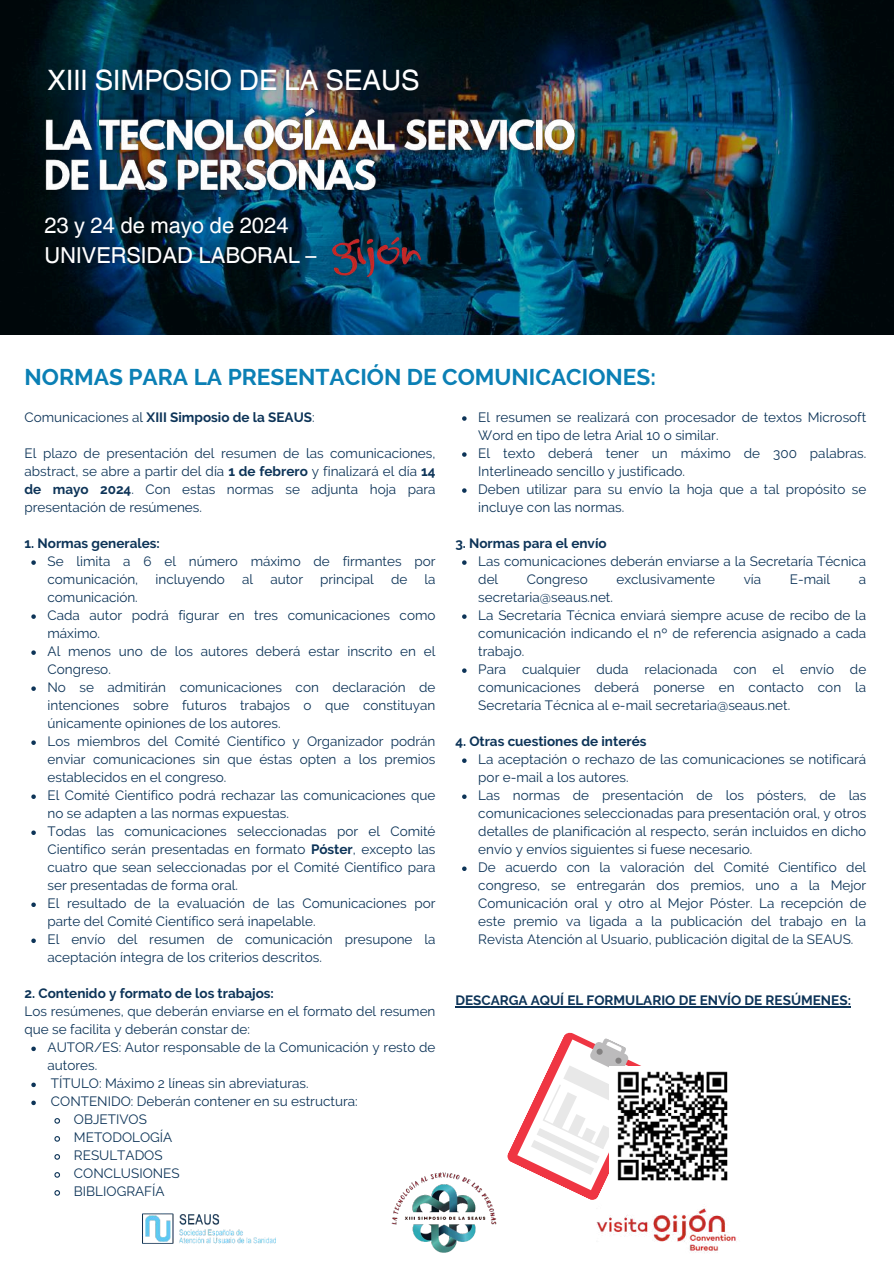
<style>
.page{position:relative;width:894px;height:1264px;background:#fff}
.page>*{position:absolute;margin:0;border:0;box-sizing:border-box;transform-origin:0 0}
.t1{font:28.05px "Helvetica World";color:#fff}
.t2{font:700 22.65px "Raleway";color:#0b80b5}
.t3{font:22.05px/29.4px "Helvetica World";color:#fff}
.t4{font:13.5px/18px "Raleway";color:#0d3458}
.t5{font:700 13.5px "Raleway";color:#0d3458}
.s1{font-weight:400}
.s2{font-weight:700}
</style>
<div class="page">
<img style="left:143px;top:1213px;width:132px;height:30px">
<img style="left:596px;top:1208px;width:140px;height:45px">
<img style="left:391px;top:1172px;width:106px;height:81px">
<img style="left:0;top:0;width:893px;height:334px">
<img style="left:332px;top:237px;width:89px;height:40px">
<img style="left:37px;top:99px;width:547px;height:104px">
<svg style="left:507px;top:1032px;width:134px;height:168px"></svg>
<div style="left:609px;top:1066px;width:120px;height:120px;background:#fff"></div>
<img style="left:617px;top:1071px;width:111px;height:110px">
<svg style="left:31px;top:560px;width:5px;height:5px"></svg>
<svg style="left:31px;top:614px;width:5px;height:5px"></svg>
<svg style="left:31px;top:650px;width:5px;height:5px"></svg>
<svg style="left:31px;top:686px;width:5px;height:5px"></svg>
<svg style="left:31px;top:740px;width:5px;height:5px"></svg>
<svg style="left:31px;top:794px;width:5px;height:5px"></svg>
<svg style="left:31px;top:830px;width:5px;height:5px"></svg>
<svg style="left:31px;top:902px;width:5px;height:5px"></svg>
<svg style="left:31px;top:938px;width:5px;height:5px"></svg>
<svg style="left:31px;top:1046px;width:5px;height:5px"></svg>
<svg style="left:31px;top:1082px;width:5px;height:5px"></svg>
<svg style="left:31px;top:1100px;width:5px;height:5px"></svg>
<svg style="left:54px;top:1118px;width:6px;height:6px"></svg>
<svg style="left:54px;top:1136px;width:6px;height:6px"></svg>
<svg style="left:54px;top:1154px;width:6px;height:6px"></svg>
<svg style="left:54px;top:1172px;width:6px;height:6px"></svg>
<svg style="left:54px;top:1190px;width:6px;height:6px"></svg>
<svg style="left:462px;top:416px;width:4px;height:5px"></svg>
<svg style="left:462px;top:452px;width:4px;height:5px"></svg>
<svg style="left:462px;top:488px;width:4px;height:5px"></svg>
<svg style="left:462px;top:560px;width:4px;height:5px"></svg>
<svg style="left:462px;top:614px;width:4px;height:5px"></svg>
<svg style="left:462px;top:668px;width:4px;height:5px"></svg>
<svg style="left:462px;top:758px;width:4px;height:5px"></svg>
<svg style="left:462px;top:794px;width:4px;height:5px"></svg>
<svg style="left:462px;top:866px;width:4px;height:5px"></svg>
<hr style="left:455px;top:1006px;width:395px;height:1px;background:#0d3458">
<h1 class="t1" style="left:48px;top:64px;width:373px">XIII SIMPOSIO DE LA SEAUS</h1>
<h3 class="t3" style="left:44px;top:211px;width:273px">23 y 24 de mayo de 2024<br>UNIVERSIDAD LABORAL –</h3>
<h2 class="t2" style="left:25px;top:364px;width:632px">NORMAS PARA LA PRESENTACIÓN DE COMUNICACIONES:</h2>
<p class="t5" style="left:25px;top:409px;width:291px"><span class="s1">Comunicaciones al</span> XIII Simposio de la SEAUS<span class="s1">:</span></p>
<p class="t4" style="left:25px;top:444px;width:412px;text-align:justify">El plazo de presentación del resumen de las comunicaciones, abstract, se abre a partir del día <span class="s2">1 de febrero</span> y finalizará el día <span class="s2">14 de mayo 2024</span>. Con estas normas se adjunta hoja para presentación de resúmenes.</p>
<p class="t5" style="left:25px;top:535px;width:137px">1. Normas generales:</p>
<p class="t4" style="left:48px;top:552px;width:389px">Se limita a 6 el número máximo de firmantes por comunicación,</p>
<p class="t4" style="left:478px;top:408px;width:389px">El resumen se realizará con procesador de textos Microsoft Word en tipo de letra Arial 10 o similar.<br>El texto deberá tener un máximo de 300 palabras.<br>Interlineado sencillo y justificado.<br>Deben utilizar para su envío la hoja que a tal propósito se incluye con las normas.</p>
<p class="t5" style="left:455px;top:535px;width:153px">3. Normas para el envío</p>
<p class="t4" style="left:478px;top:552px;width:389px">Las comunicaciones deberán enviarse a la Secretaría Técnica del</p>
<p class="t4" style="left:155px;top:570px;width:71px">incluyendo</p>
<p class="t4" style="left:242px;top:570px;width:13px">al</p>
<p class="t4" style="left:270px;top:570px;width:34px">autor</p>
<p class="t4" style="left:320px;top:570px;width:55px">principal</p>
<p class="t4" style="left:391px;top:570px;width:18px">de</p>
<p class="t4" style="left:424px;top:570px;width:13px">la</p>
<p class="t4" style="left:48px;top:588px;width:389px">comunicación.<br>Cada autor podrá figurar en tres comunicaciones como máximo.<br>Al menos uno de los autores deberá estar inscrito en el Congreso.<br>No se admitirán comunicaciones con declaración de intenciones sobre futuros trabajos o que constituyan únicamente opiniones de los autores.<br>Los miembros del Comité Científico y Organizador podrán enviar comunicaciones sin que éstas opten a los premios establecidos en el congreso.<br>El Comité Científico podrá rechazar las comunicaciones que no se adapten a las normas expuestas.<br>Todas las comunicaciones seleccionadas por el Comité Científico serán presentadas en formato <span class="s2">Póster</span>, excepto las cuatro que sean seleccionadas por el Comité Científico para ser presentadas de forma oral.<br>El resultado de la evaluación de las Comunicaciones por parte del Comité Científico será inapelable.<br>El envío del resumen de comunicación presupone la aceptación íntegra de los criterios descritos.</p>
<p class="t5" style="left:25px;top:985px;width:251px">2. Contenido y formato de los trabajos:</p>
<p class="t4" style="left:25px;top:1002px;width:412px">Los resúmenes, que deberán enviarse en el formato del resumen que se facilita y deberán constar de:</p>
<p class="t4" style="left:48px;top:1038px;width:389px">AUTOR/ES: Autor responsable de la Comunicación y resto de</p>
<p class="t4" style="left:48px;top:1056px;width:51px">autores.</p>
<p class="t4" style="left:51px;top:1074px;width:259px">TÍTULO: Máximo 2 líneas sin abreviaturas.</p>
<p class="t4" style="left:51px;top:1092px;width:308px">CONTENIDO: Deberán contener en su estructura:</p>
<p class="t4" style="left:74px;top:1110px;width:74px">OBJETIVOS</p>
<p class="t4" style="left:74px;top:1128px;width:100px">METODOLOGÍA</p>
<p class="t4" style="left:74px;top:1146px;width:90px">RESULTADOS</p>
<p class="t4" style="left:74px;top:1164px;width:107px">CONCLUSIONES</p>
<p class="t4" style="left:74px;top:1182px;width:92px">BIBLIOGRAFÍA</p>
<p class="t4" style="left:527px;top:570px;width:62px">Congreso</p>
<p class="t4" style="left:616px;top:570px;width:100px">exclusivamente</p>
<p class="t4" style="left:743px;top:570px;width:19px">vía</p>
<p class="t4" style="left:789px;top:570px;width:42px">E-mail</p>
<p class="t4" style="left:858px;top:570px;width:9px">a</p>
<p class="t4" style="left:478px;top:588px;width:389px">secretaria@seaus.net.<br>La Secretaría Técnica enviará siempre acuse de recibo de la comunicación indicando el nº de referencia asignado a cada trabajo.<br>Para cualquier duda relacionada con el envío de comunicaciones deberá ponerse en contacto con la Secretaría Técnica al e-mail secretaria@seaus.net.</p>
<p class="t5" style="left:455px;top:733px;width:192px">4. Otras cuestiones de interés</p>
<p class="t4" style="left:478px;top:750px;width:389px">La aceptación o rechazo de las comunicaciones se notificará por e-mail a los autores.<br>Las normas de presentación de los pósters, de las comunicaciones seleccionadas para presentación oral, y otros detalles de planificación al respecto, serán incluidos en dicho envío y envíos siguientes si fuese necesario.<br>De acuerdo con la valoración del Comité Científico del congreso, se entregarán dos premios, uno a la Mejor Comunicación oral y otro al Mejor Póster. La recepción de este premio va ligada a la publicación del trabajo en la Revista Atención al Usuario, publicación digital de la SEAUS.</p>
<p class="t5" style="left:455px;top:992px;width:397px">DESCARGA AQUÍ EL FORMULARIO DE ENVÍO DE RESÚMENES:</p>
</div>
